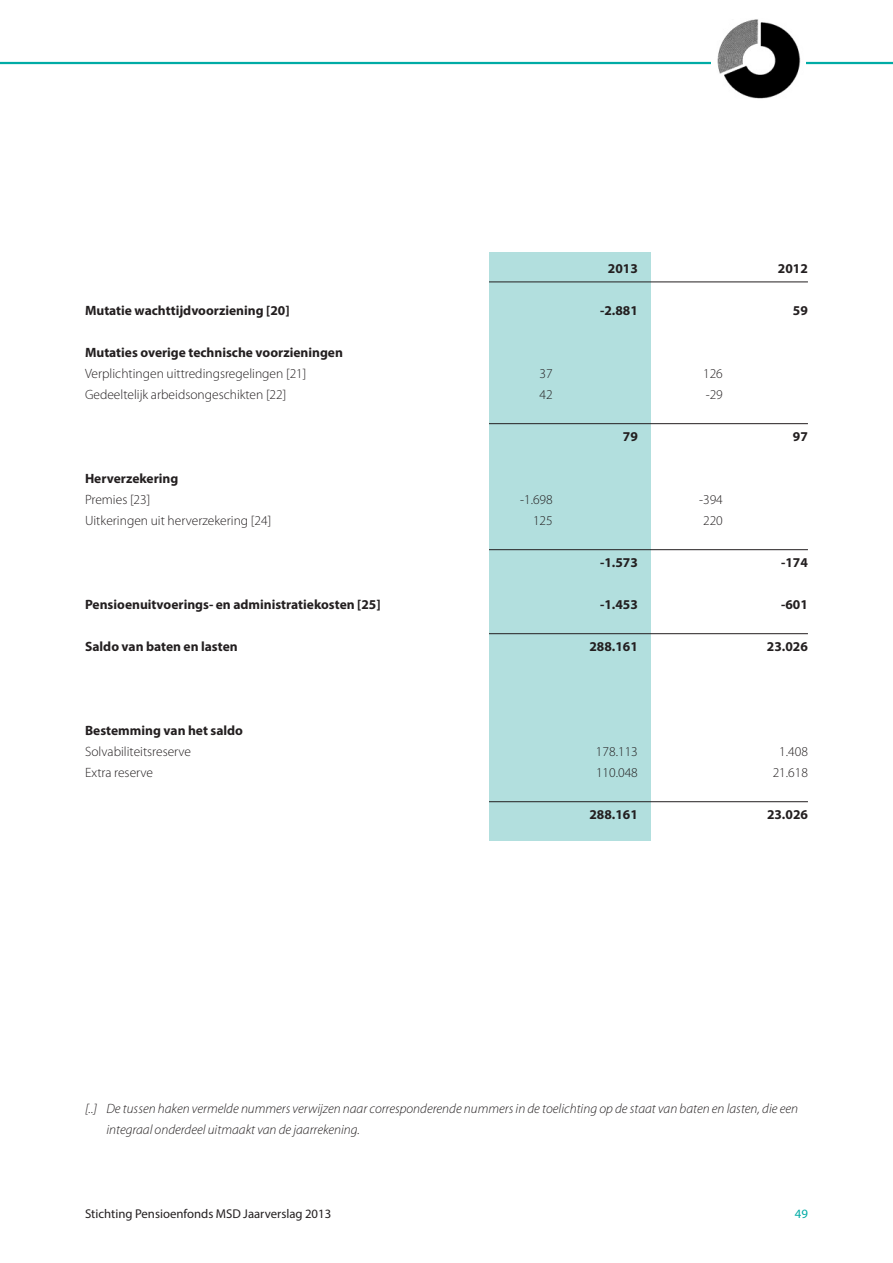
<style>
.page{position:relative;width:893px;height:1263px;background:#fff}
.page>*{position:absolute;margin:0;border:0;box-sizing:border-box;transform-origin:0 0}
.t1{font:700 13.5px "Myriad Pro";color:#231f20}
.t2{font:300 13.5px "Myriad Pro";color:#231f20}
.t3{font:italic 300 13.5px/21px "Myriad Pro";color:#231f20}
.t4{font:12.75px "Myriad Pro";color:#231f20}
.t5{font:12.75px "Myriad Pro";color:#00aba5}
</style>
<div class="page">
<hr style="left:0;top:62px;width:893px;height:2px;background:#00aba5">
<img style="left:711px;top:19px;width:95px;height:80px">
<div style="left:489px;top:252px;width:162px;height:588px;background:#b2dfde"></div>
<hr style="left:489px;top:282px;width:319px;height:1px;background:#231f20">
<hr style="left:489px;top:423px;width:319px;height:1px;background:#231f20">
<hr style="left:489px;top:549px;width:319px;height:1px;background:#231f20">
<hr style="left:489px;top:633px;width:319px;height:1px;background:#231f20">
<hr style="left:489px;top:801px;width:319px;height:1px;background:#231f20">
<p class="t1" style="left:608px;top:260px;width:31px">2013</p>
<p class="t1" style="left:778px;top:260px;width:31px">2012</p>
<p class="t1" style="left:85px;top:302px;width:206px">Mutatie wachttijdvoorziening [20]</p>
<p class="t1" style="left:600px;top:302px;width:39px">-2.881</p>
<p class="t1" style="left:793px;top:302px;width:16px">59</p>
<p class="t1" style="left:85px;top:344px;width:259px">Mutaties overige technische voorzieningen</p>
<p class="t2" style="left:85px;top:365px;width:223px">Verplichtingen uittredingsregelingen [21]</p>
<p class="t2" style="left:540px;top:365px;width:15px">37</p>
<p class="t2" style="left:703px;top:365px;width:21px">126</p>
<p class="t2" style="left:85px;top:386px;width:203px">Gedeeltelijk arbeidsongeschikten [22]</p>
<p class="t2" style="left:540px;top:386px;width:15px">42</p>
<p class="t2" style="left:706px;top:386px;width:19px">-29</p>
<p class="t1" style="left:623px;top:428px;width:16px">79</p>
<p class="t1" style="left:793px;top:428px;width:16px">97</p>
<p class="t1" style="left:85px;top:470px;width:95px">Herverzekering</p>
<p class="t2" style="left:85px;top:491px;width:67px">Premies [23]</p>
<p class="t2" style="left:520px;top:491px;width:34px">-1.698</p>
<p class="t2" style="left:699px;top:491px;width:25px">-394</p>
<p class="t2" style="left:85px;top:512px;width:188px">Uitkeringen uit herverzekering [24]</p>
<p class="t2" style="left:533px;top:512px;width:21px">125</p>
<p class="t2" style="left:703px;top:512px;width:21px">220</p>
<p class="t1" style="left:600px;top:554px;width:39px">-1.573</p>
<p class="t1" style="left:781px;top:554px;width:28px">-174</p>
<p class="t1" style="left:85px;top:596px;width:297px">Pensioenuitvoerings- en administratiekosten [25]</p>
<p class="t1" style="left:600px;top:596px;width:39px">-1.453</p>
<p class="t1" style="left:781px;top:596px;width:28px">-601</p>
<p class="t1" style="left:85px;top:638px;width:154px">Saldo van baten en lasten</p>
<p class="t1" style="left:589px;top:638px;width:50px">288.161</p>
<p class="t1" style="left:767px;top:638px;width:42px">23.026</p>
<p class="t1" style="left:85px;top:722px;width:159px">Bestemming van het saldo</p>
<p class="t2" style="left:85px;top:743px;width:108px">Solvabiliteitsreserve</p>
<p class="t2" style="left:596px;top:743px;width:43px">178.113</p>
<p class="t2" style="left:779px;top:743px;width:30px">1.408</p>
<p class="t2" style="left:85px;top:764px;width:70px">Extra reserve</p>
<p class="t2" style="left:596px;top:764px;width:43px">110.048</p>
<p class="t2" style="left:773px;top:764px;width:37px">21.618</p>
<p class="t1" style="left:589px;top:806px;width:50px">288.161</p>
<p class="t1" style="left:767px;top:806px;width:42px">23.026</p>
<p class="t3" style="left:106px;top:1098px;width:693px;text-indent:-21px">[..] De tussen haken vermelde nummers verwijzen naar corresponderende nummers in de toelichting op de staat van baten en lasten, die een integraal onderdeel uitmaakt van de jaarrekening.</p>
<p class="t4" style="left:85px;top:1206px;width:248px">Stichting Pensioenfonds MSD Jaarverslag 2013</p>
<p class="t5" style="left:795px;top:1206px;width:15px">49</p>
</div>
